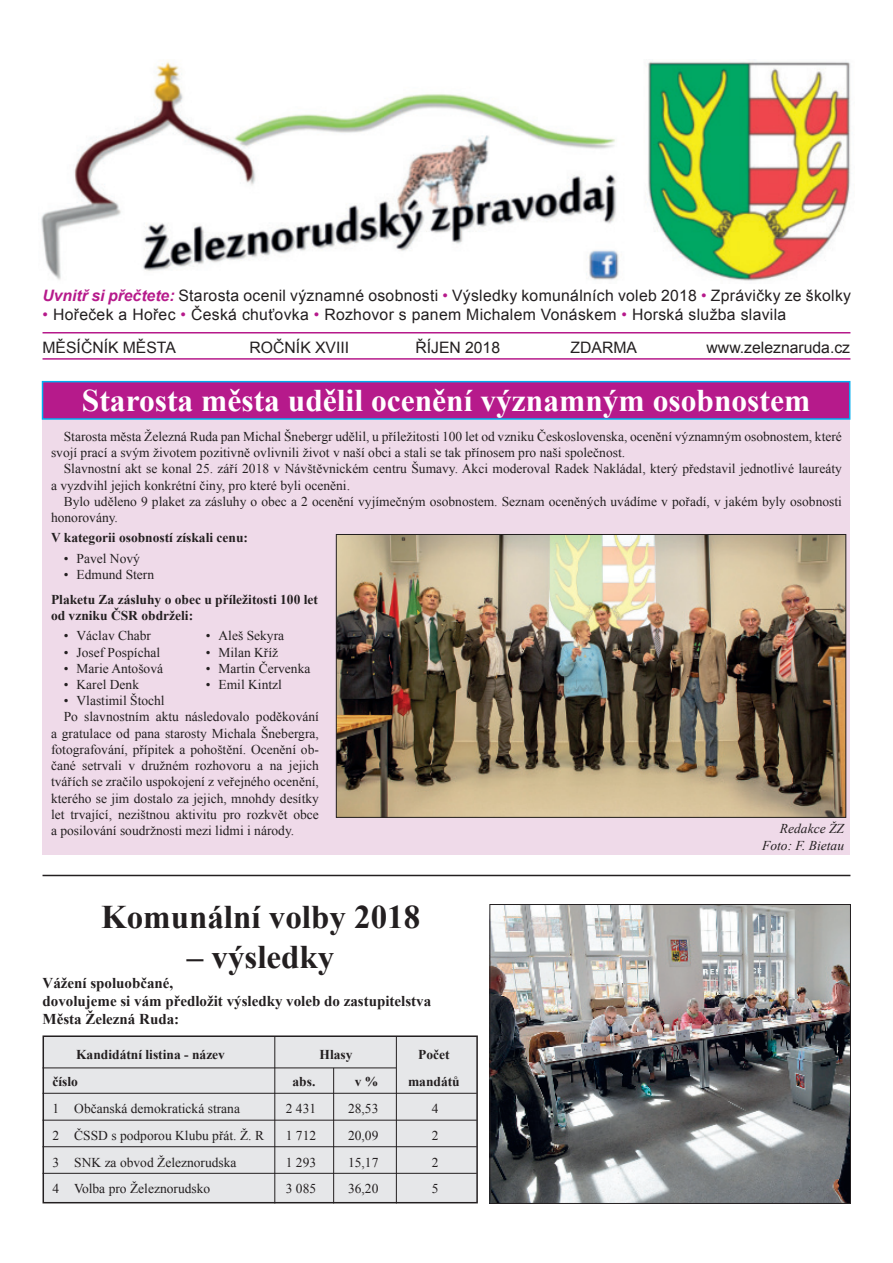
<style>
.page{position:relative;width:893px;height:1263px;background:#fff}
.page>*{position:absolute;margin:0;border:0;box-sizing:border-box;transform-origin:0 0}
.t1{font:700 33px "Times New Roman";color:#231f20}
.t2{font:700 31.5px "Times New Roman";color:#fff}
.t3{font:15.75px/32.4px "Arial";letter-spacing:.02em;color:#231f20}
.t4{font:15.75px "Arial";color:#231f20}
.t5{font:700 15px/18px "Times New Roman";color:#231f20}
.t6{font:13.5px/16.2px "Times New Roman";color:#231f20}
.t7{font:700 13.5px/16.2px "Times New Roman";color:#231f20}
.t8{font:italic 13.5px/16.2px "Times New Roman";color:#231f20;text-align:right}
.s1{font-weight:700;font-style:italic;color:#b61a8b}
.s2{color:#b61a8b}
</style>
<div class="page">
<div style="left:43px;top:419px;width:807px;height:436px;background:#efdae9"></div>
<hr style="left:43px;top:332px;width:807px;height:1px;background:#b61a8b">
<hr style="left:43px;top:358px;width:807px;height:2px;background:#b61a8b">
<img style="left:41px;top:61px;width:810px;height:220px">
<div style="left:43px;top:382px;width:807px;height:37px;background:#b61a8b"></div>
<div style="left:42px;top:381px;width:808px;height:39px;border:2px solid #00aeef"></div>
<img style="left:338px;top:536px;width:506px;height:280px">
<div style="left:336px;top:534px;width:510px;height:284px;border:1px solid #231f20"></div>
<hr style="left:43px;top:875px;width:807px;height:1px;background:#231f20">
<div style="left:43px;top:1036px;width:434px;height:167px;background:#e6e7e9"></div>
<div style="left:43px;top:1035px;width:435px;height:168px;border:2px solid #231f20"></div>
<img style="left:491px;top:906px;width:358px;height:296px">
<div style="left:489px;top:904px;width:362px;height:300px;border:1px solid #231f20"></div>
<hr style="left:43px;top:1067px;width:353px;height:1px;background:#231f20">
<hr style="left:43px;top:1093px;width:434px;height:1px;background:#231f20">
<hr style="left:43px;top:1120px;width:434px;height:1px;background:#231f20">
<hr style="left:43px;top:1146px;width:434px;height:1px;background:#231f20">
<hr style="left:43px;top:1173px;width:434px;height:1px;background:#231f20">
<hr style="left:274px;top:1036px;width:1px;height:167px;background:#231f20">
<hr style="left:396px;top:1036px;width:1px;height:167px;background:#231f20">
<hr style="left:333px;top:1068px;width:1px;height:135px;background:#231f20">
<p class="t3" style="left:43px;top:280px;width:810px"><span class="s1">Uvnitř si přečtete:</span> Starosta ocenil významné osobnosti <span class="s2">•</span> Výsledky komunálních voleb 2018 <span class="s2">•</span> Zprávičky ze školky</p>
<p class="t3" style="left:43px;top:299px;width:745px"><span class="s2">•</span> Hořeček a Hořec <span class="s2">•</span> Česká chuťovka <span class="s2">•</span> Rozhovor s panem Michalem Vonáskem <span class="s2">•</span> Horská služba slavila<br>MĚSÍČNÍK MĚSTA</p>
<p class="t4" style="left:250px;top:337px;width:101px">ROČNÍK XVIII</p>
<p class="t4" style="left:415px;top:337px;width:86px">ŘÍJEN 2018</p>
<p class="t3" style="left:570px;top:331px;width:68px">ZDARMA</p>
<p class="t4" style="left:707px;top:337px;width:145px">www.zeleznaruda.cz</p>
<h2 class="t2" style="left:82px;top:379px;width:730px">Starosta města udělil ocenění významným osobnostem</h2>
<p class="t6" style="left:51px;top:428px;width:792px;text-indent:13px">Starosta města Železná Ruda pan Michal Šnebergr udělil, u příležitosti 100 let od vzniku Československa, ocenění významným osobnostem, které svojí prací a svým životem pozitivně ovlivnili život v naší obci a stali se tak přínosem pro naši společnost.</p>
<p class="t6" style="left:51px;top:461px;width:792px;text-indent:13px">Slavnostní akt se konal 25. září 2018 v Návštěvnickém centru Šumavy. Akci moderoval Radek Nakládal, který představil jednotlivé laureáty a vyzdvihl jejich konkrétní činy, pro které byli oceněni.</p>
<p class="t6" style="left:51px;top:493px;width:792px;text-indent:13px">Bylo uděleno 9 plaket za zásluhy o obec a 2 ocenění vyjímečným osobnostem. Seznam oceněných uvádíme v pořadí, v jakém byly osobnosti honorovány.</p>
<p class="t7" style="left:51px;top:529px;width:199px">V kategorii osobností získali cenu:</p>
<p class="t6" style="left:64px;top:550px;width:78px">• Pavel Nový</p>
<p class="t6" style="left:64px;top:566px;width:92px">• Edmund Stern</p>
<p class="t7" style="left:51px;top:591px;width:269px">Plaketu Za zásluhy o obec u příležitosti 100 let od vzniku ČSR obdrželi:</p>
<p class="t6" style="left:64px;top:628px;width:89px">• Václav Chabr</p>
<p class="t6" style="left:64px;top:644px;width:98px">• Josef Pospíchal</p>
<p class="t6" style="left:64px;top:660px;width:101px">• Marie Antošová</p>
<p class="t6" style="left:64px;top:676px;width:77px">• Karel Denk</p>
<p class="t6" style="left:64px;top:692px;width:102px">• Vlastimil Štochl</p>
<p class="t6" style="left:64px;top:709px;width:257px">Po slavnostním aktu následovalo poděkování</p>
<p class="t6" style="left:51px;top:725px;width:269px">a gratulace od pana starosty Michala Šnebergra,</p>
<p class="t6" style="left:51px;top:741px;width:269px">fotografování, přípitek a pohoštění. Ocenění ob-</p>
<p class="t6" style="left:51px;top:757px;width:269px">čané setrvali v družném rozhovoru a na jejich</p>
<p class="t6" style="left:51px;top:773px;width:269px">tvářích se zračilo uspokojení z veřejného ocenění,</p>
<p class="t6" style="left:51px;top:790px;width:269px">kterého se jim dostalo za jejich, mnohdy desítky</p>
<p class="t6" style="left:51px;top:806px;width:269px">let trvající, nezištnou aktivitu pro rozkvět obce</p>
<p class="t6" style="left:51px;top:822px;width:245px">a posilování soudržnosti mezi lidmi i národy.</p>
<p class="t6" style="left:206px;top:628px;width:80px">• Aleš Sekyra</p>
<p class="t6" style="left:206px;top:644px;width:74px">• Milan Kříž</p>
<p class="t6" style="left:206px;top:660px;width:106px">• Martin Červenka</p>
<p class="t6" style="left:206px;top:676px;width:78px">• Emil Kintzl</p>
<p class="t8" style="left:762px;top:820px;width:83px">Redakce ŽZ<br>Foto: F. Bietau</p>
<h1 class="t1" style="left:101px;top:894px;width:321px">Komunální volby 2018</h1>
<h1 class="t1" style="left:187px;top:934px;width:149px">– výsledky</h1>
<p class="t5" style="left:43px;top:974px;width:390px">Vážení spoluobčané,<br>dovolujeme si vám předložit výsledky voleb do zastupitelstva<br>Města Železná Ruda:</p>
<p class="t7" style="left:76px;top:1046px;width:150px">Kandidátní listina - název</p>
<p class="t7" style="left:320px;top:1046px;width:35px">Hlasy</p>
<p class="t7" style="left:418px;top:1046px;width:33px">Počet</p>
<p class="t7" style="left:53px;top:1073px;width:27px">číslo</p>
<p class="t7" style="left:293px;top:1073px;width:24px">abs.</p>
<p class="t7" style="left:355px;top:1073px;width:25px">v %</p>
<p class="t7" style="left:408px;top:1073px;width:53px">mandátů</p>
<p class="t6" style="left:53px;top:1100px;width:189px">1 Občanská demokratická strana</p>
<p class="t6" style="left:286px;top:1100px;width:32px">2 431</p>
<p class="t6" style="left:348px;top:1100px;width:32px">28,53</p>
<p class="t6" style="left:432px;top:1100px;width:8px">4</p>
<p class="t6" style="left:53px;top:1127px;width:213px">2 ČSSD s podporou Klubu přát. Ž. R</p>
<p class="t6" style="left:286px;top:1127px;width:32px">1 712</p>
<p class="t6" style="left:348px;top:1127px;width:32px">20,09</p>
<p class="t6" style="left:432px;top:1127px;width:8px">2</p>
<p class="t6" style="left:53px;top:1154px;width:186px">3 SNK za obvod Železnorudska</p>
<p class="t6" style="left:286px;top:1154px;width:32px">1 293</p>
<p class="t6" style="left:348px;top:1154px;width:32px">15,17</p>
<p class="t6" style="left:432px;top:1154px;width:8px">2</p>
<p class="t6" style="left:53px;top:1180px;width:159px">4 Volba pro Železnorudsko</p>
<p class="t6" style="left:286px;top:1180px;width:32px">3 085</p>
<p class="t6" style="left:348px;top:1180px;width:32px">36,20</p>
<p class="t6" style="left:432px;top:1180px;width:8px">5</p>
</div>
